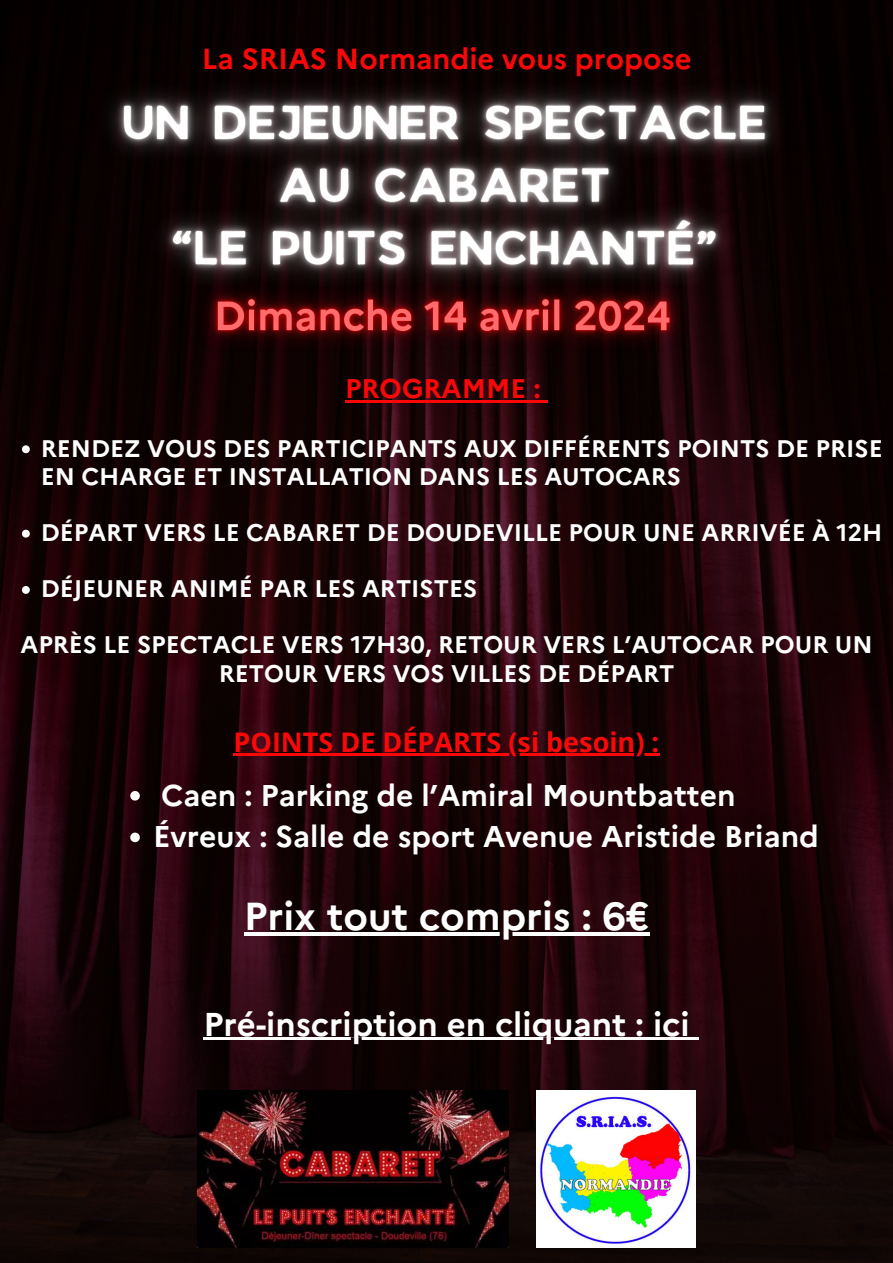
<style>
.page{position:relative;width:893px;height:1263px;background:#fff}
.page>*{position:absolute;margin:0;border:0;box-sizing:border-box;transform-origin:0 0}
.t1{font:700 39px "Marianne";color:#fff}
.t2{font:700 33px "Marianne";color:#fff}
.t3{font:700 30px "Marianne";color:#fff}
.t4{font:700 29.03px "Marianne";color:#fa0809}
.t5{font:700 27px "Open Sans";color:#fa0809}
.t6{font:700 27px "Marianne";color:#fa0809}
.t7{font:700 24px/28.1px "Marianne";color:#fff}
</style>
<div class="page">
<img style="left:0;top:0;width:893px;height:1263px">
<img style="left:537px;top:1091px;width:158px;height:156px">
<img style="left:197px;top:1091px;width:311px;height:156px">
<img style="left:77px;top:57px;width:739px;height:264px">
<img style="left:171px;top:249px;width:542px;height:134px">
<hr style="left:203px;top:1037px;width:486px;height:3px;background:#fff">
<svg style="left:689px;top:1037px;width:9px;height:3px"></svg>
<svg style="left:22px;top:445px;width:8px;height:8px"></svg>
<svg style="left:22px;top:530px;width:8px;height:8px"></svg>
<svg style="left:22px;top:586px;width:8px;height:8px"></svg>
<hr style="left:345px;top:400px;width:196px;height:2px;background:#fa0809">
<svg style="left:541px;top:400px;width:7px;height:2px"></svg>
<hr style="left:234px;top:753px;width:425px;height:3px;background:#fa0809">
<svg style="left:130px;top:791px;width:10px;height:9px"></svg>
<svg style="left:130px;top:832px;width:10px;height:10px"></svg>
<hr style="left:244px;top:932px;width:405px;height:4px;background:#fff">
<h6 class="t4" style="left:202px;top:41px;width:491px">La SRIAS Normandie vous propose</h6>
<p class="t6" style="left:345px;top:372px;width:197px">PROGRAMME :</p>
<p class="t7" style="left:41px;top:434px;width:843px">RENDEZ VOUS DES PARTICIPANTS AUX DIFFÉRENTS POINTS DE PRISE<br>EN CHARGE ET INSTALLATION DANS LES AUTOCARS</p>
<p class="t7" style="left:41px;top:518px;width:843px">DÉPART VERS LE CABARET DE DOUDEVILLE POUR UNE ARRIVÉE À 12H</p>
<p class="t7" style="left:41px;top:575px;width:438px">DÉJEUNER ANIMÉ PAR LES ARTISTES</p>
<p class="t7" style="left:20px;top:631px;width:853px;text-align:center">APRÈS LE SPECTACLE VERS 17H30, RETOUR VERS L’AUTOCAR POUR UN<br>RETOUR VERS VOS VILLES DE DÉPART</p>
<p class="t5" style="left:234px;top:723px;width:427px">POINTS DE DÉPARTS (si besoin) :</p>
<h3 class="t3" style="left:161px;top:777px;width:576px">Caen : Parking de l’Amiral Mountbatten</h3>
<h4 class="t3" style="left:153px;top:818px;width:667px">Évreux : Salle de sport Avenue Aristide Briand</h4>
<p class="t1" style="left:244px;top:892px;width:407px">Prix tout compris : 6€</p>
<p class="t2" style="left:203px;top:1004px;width:487px">Pré-inscription en cliquant : ici</p>
</div>
